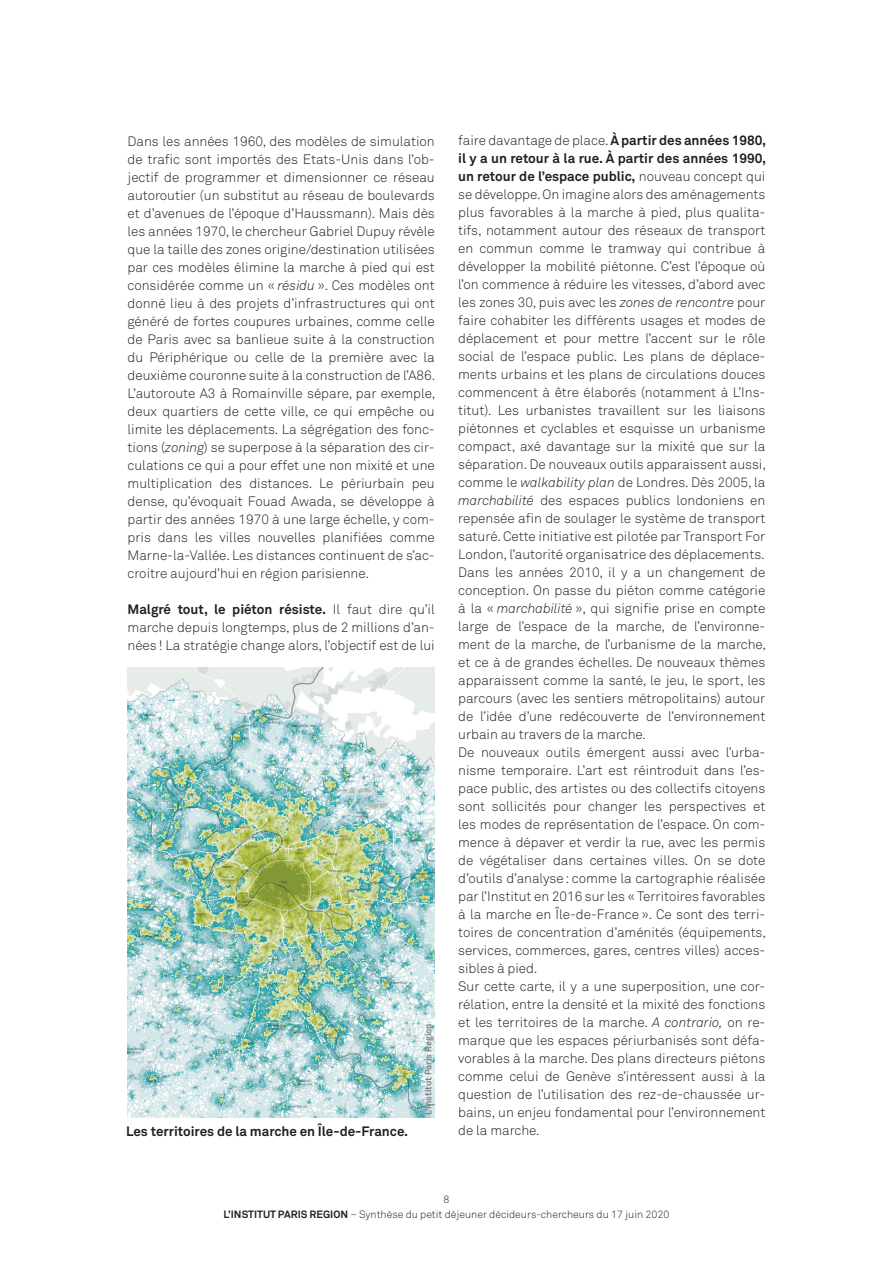
<style>
.page{position:relative;width:893px;height:1263px;background:#fff}
.page>*{position:absolute;margin:0;border:0;box-sizing:border-box;transform-origin:0 0}
.t1{font:13.5px/18px "Akkurat Light Pro";color:#231f20}
.t2{font:700 13.5px/18px "Akkurat Pro";color:#231f20}
.t3{font:10.5px/15px "Akkurat Light Pro";color:#231f20;text-align:center}
.t4{font:700 9px "Akkurat Pro";color:#808285}
.s1{font-style:italic}
.s2{font-family:"Akkurat Light Pro";font-weight:400}
.s3{font-family:"Akkurat Pro";font-weight:700}
</style>
<div class="page">
<img style="left:128px;top:668px;width:307px;height:450px">
<p class="t1" style="left:128px;top:132px;width:309px;text-align:justify">Dans les années 1960, des modèles de simulation de trafic sont importés des Etats-Unis dans l’ob&shy;jectif de programmer et dimensionner ce réseau autoroutier (un substitut au réseau de boulevards et d’avenues de l’époque d’Haussmann). Mais dès les années 1970, le chercheur Gabriel Dupuy révèle que la taille des zones origine/destination utilisées par ces modèles élimine la marche à pied qui est considérée comme un « <span class="s1">résidu</span> ». Ces modèles ont donné lieu à des projets d’infrastructures qui ont généré de fortes coupures urbaines, comme celle de Paris avec sa banlieue suite à la construction du Périphérique ou celle de la première avec la deuxième couronne suite à la construction de l’A86.<br>L’autoroute A3 à Romainville sépare, par exemple, deux quartiers de cette ville, ce qui empêche ou limite les déplacements. La ségrégation des fonc&shy;tions (<span class="s1">zoning</span>) se superpose à la séparation des cir&shy;culations ce qui a pour effet une non mixité et une multiplication des distances. Le périurbain peu dense, qu’évoquait Fouad Awada, se développe à partir des années 1970 à une large échelle, y com&shy;pris dans les villes nouvelles planifiées comme Marne-la-Vallée. Les distances continuent de s’ac&shy;croitre aujourd’hui en région parisienne.</p>
<p class="t2" style="left:128px;top:600px;width:309px">Malgré tout, le piéton résiste. <span class="s2">Il faut dire qu’il</span></p>
<p class="t1" style="left:128px;top:618px;width:309px">marche depuis longtemps, plus de 2 millions d’an&shy;nées! La stratégie change alors, l’objectif est de lui</p>
<p class="t2" style="left:126px;top:1122px;width:283px">Les territoires de la marche en Île-de-France.</p>
<p class="t4" style="left:423px;top:1115px;width:93px;rotate:-90deg">L’Institut Paris Region</p>
<p class="t1" style="left:458px;top:132px;width:309px">faire davantage de place. <span class="s3">À partir des années 1980,</span></p>
<p class="t2" style="left:458px;top:150px;width:309px">il y a un retour à la rue. À partir des années 1990, un retour de l’espace public, <span class="s2">nouveau concept qui</span></p>
<p class="t1" style="left:458px;top:186px;width:309px">se développe. On imagine alors des aménagements plus favorables à la marche à pied, plus qualita&shy;tifs, notamment autour des réseaux de transport en commun comme le tramway qui contribue à développer la mobilité piétonne. C’est l’époque où l’on commence à réduire les vitesses, d’abord avec les zones 30, puis avec les <span class="s1">zones de rencontre</span> pour faire cohabiter les différents usages et modes de déplacement et pour mettre l’accent sur le rôle social de l’espace public. Les plans de déplace&shy;ments urbains et les plans de circulations douces commencent à être élaborés (notamment à L’Ins&shy;titut). Les urbanistes travaillent sur les liaisons piétonnes et cyclables et esquisse un urbanisme compact, axé davantage sur la mixité que sur la séparation. De nouveaux outils apparaissent aussi, comme le <span class="s1">walkability plan</span> de Londres. Dès 2005, la <span class="s1">marchabilité</span> des espaces publics londoniens en repensée afin de soulager le système de transport saturé. Cette initiative est pilotée par Transport For London, l’autorité organisatrice des déplacements.<br>Dans les années 2010, il y a un changement de conception. On passe du piéton comme catégorie à la « <span class="s1">marchabilité</span> », qui signifie prise en compte large de l’espace de la marche, de l’environne&shy;ment de la marche, de l’urbanisme de la marche, et ce à de grandes échelles. De nouveaux thèmes apparaissent comme la santé, le jeu, le sport, les parcours (avec les sentiers métropolitains) autour de l’idée d’une redécouverte de l’environnement urbain au travers de la marche.<br>De nouveaux outils émergent aussi avec l’urba&shy;nisme temporaire. L’art est réintroduit dans l’es&shy;pace public, des artistes ou des collectifs citoyens sont sollicités pour changer les perspectives et les modes de représentation de l’espace. On com&shy;mence à dépaver et verdir la rue, avec les permis de végétaliser dans certaines villes. On se dote d’outils d’analyse: comme la cartographie réalisée par l’Institut en 2016 sur les « Territoires favorables à la marche en Île-de-France ». Ce sont des terri&shy;toires de concentration d’aménités (équipements, services, commerces, gares, centres villes) acces&shy;sibles à pied.<br>Sur cette carte, il y a une superposition, une cor&shy;rélation, entre la densité et la mixité des fonctions et les territoires de la marche. <span class="s1">A contrario,</span> on re&shy;marque que les espaces périurbanisés sont défa&shy;vorables à la marche. Des plans directeurs piétons comme celui de Genève s’intéressent aussi à la question de l’utilisation des rez-de-chaussée ur&shy;bains, un enjeu fondamental pour l’environnement de la marche.</p>
<p class="t3" style="left:224px;top:1192px;width:447px">8<br><span class="s3">L’INSTITUT PARIS REGION</span> – Synthèse du petit déjeuner décideurs-chercheurs du 17 juin 2020</p>
</div>
